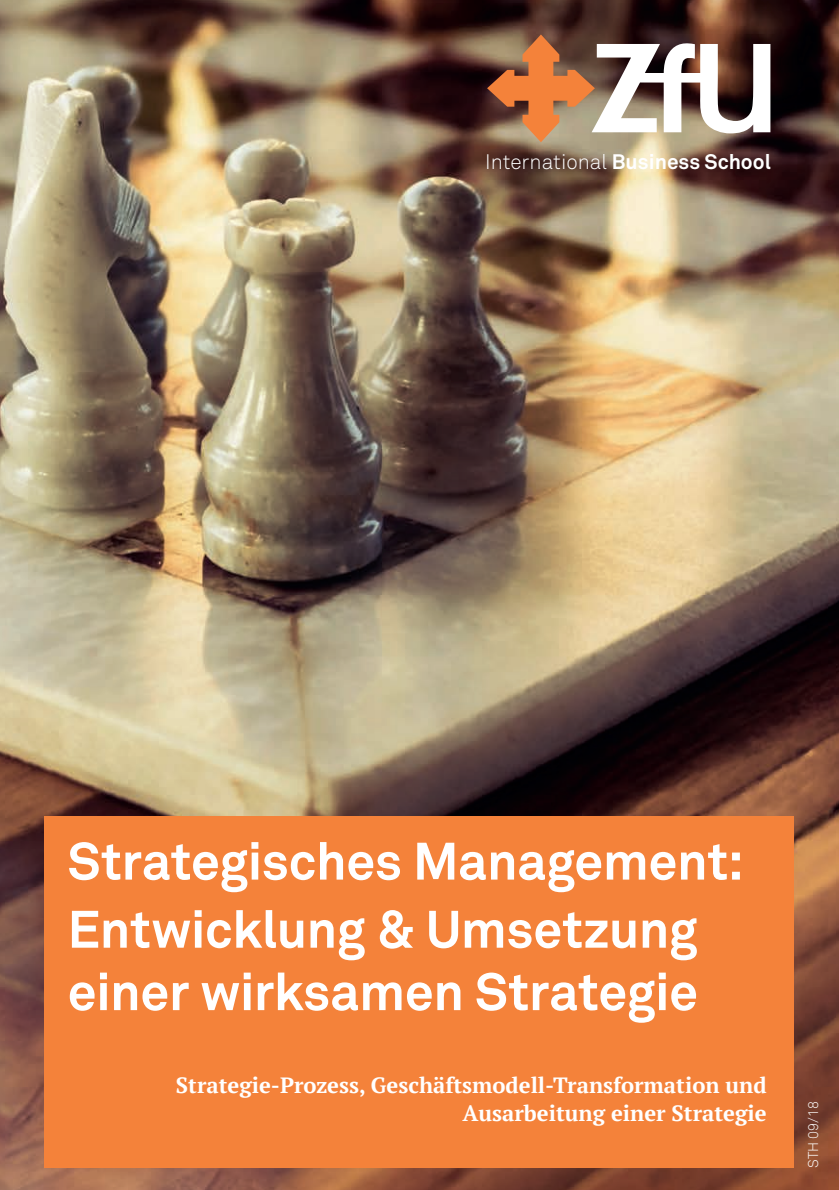
<style>
.page{position:relative;width:839px;height:1190px;background:#fff}
.page>*{position:absolute;margin:0;border:0;box-sizing:border-box;transform-origin:0 0}
.zfu_-_Lauftext{font:700 52px/62.4px "Akkurat Office";letter-spacing:-.01em;color:#fff}
.t1{font:700 22px/28px "PT Serif";color:#fff;text-align:right}
.t2{font:700 20.8px "Akkurat";color:#fff}
.x_Text_klein{font:300 14px "Akkurat";color:#fff}
.s1{font-weight:300}
</style>
<div class="page">
<img style="left:0;top:0;width:838px;height:1190px">
<div style="left:45px;top:816px;width:748px;height:351px;background:#f4823a"></div>
<svg style="left:487px;top:34px;width:283px;height:108px"></svg>
<p class="t2" style="left:485px;top:149px;width:287px"><span class="s1">International</span> Business School</p>
<p class="zfu_-_Lauftext" style="left:68px;top:830px;width:677px">Strategisches Management:</p>
<p class="zfu_-_Lauftext" style="left:68px;top:898px;width:631px">Entwicklung &amp; Umsetzung einer wirksamen Strategie</p>
<p class="t1" style="left:176px;top:1071px;width:592px">Strategie-Prozess, Geschäftsmodell-Transformation und<br>Ausarbeitung einer Strategie</p>
<p class="x_Text_klein" style="left:804px;top:1167px;width:68px;rotate:-90deg">STH 09/18</p>
</div>
